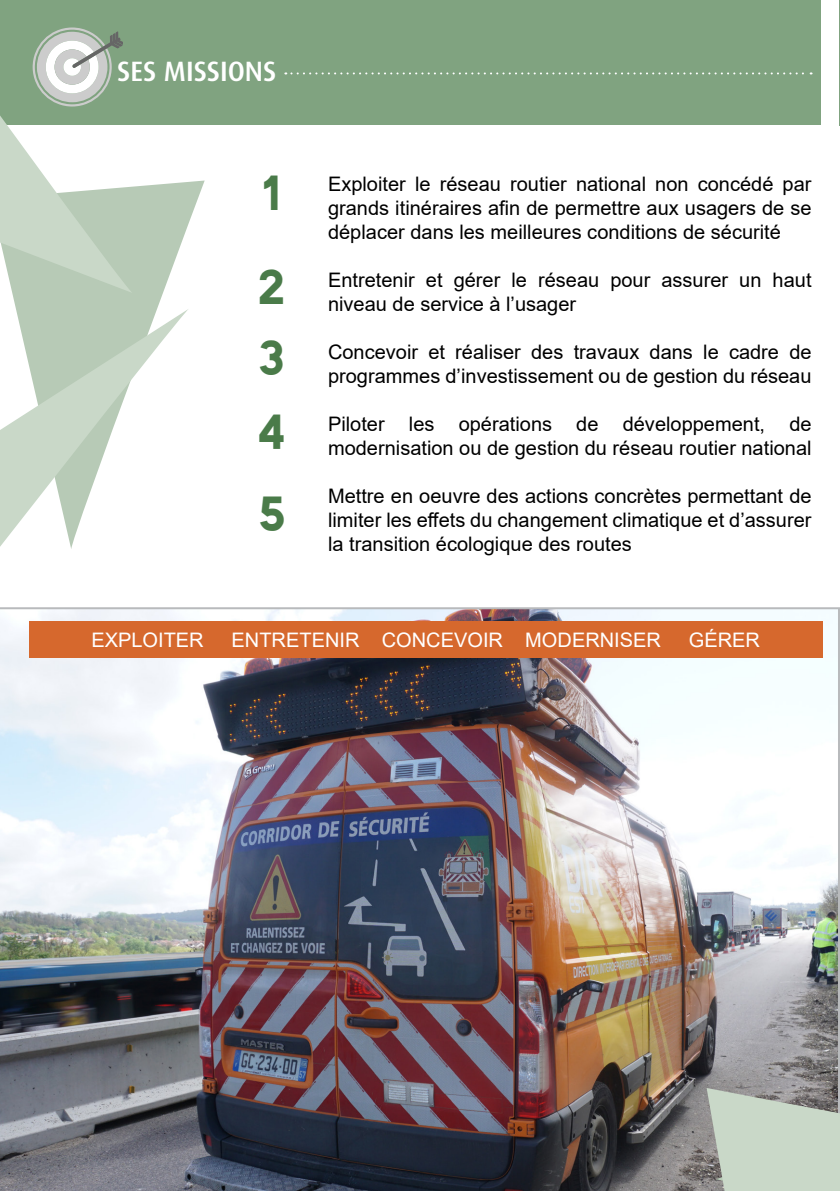
<style>
.page{position:relative;width:840px;height:1191px;background:#fff}
.page>*{position:absolute;margin:0;border:0;box-sizing:border-box;transform-origin:0 0}
.t1{font:48px/94.4px "Caracteres L1";color:#4a7b49}
.t2{font:500 28px "Dax OT";color:#fff}
.t3{font:20px/24px "Arial";color:#000}
.t4{font:20px "Arial";color:#fff}
</style>
<div class="page">
<img style="left:0;top:607px;width:839px;height:584px">
<div style="left:0;top:0;width:819px;height:125px;background:#80a380"></div>
<svg style="left:285px;top:72px;width:526px;height:2px"></svg>
<div style="left:29px;top:622px;width:792px;height:36px;background:#d6682d"></div>
<svg style="left:12px;top:180px;width:192px;height:129px;fill:#b7cab6"></svg>
<svg style="left:0;top:27px;width:132px;height:266px"></svg>
<svg style="left:0;top:309px;width:189px;height:319px"></svg>
<hr style="left:839px;top:0;width:1px;height:125px;background:#80a380">
<svg style="left:706px;top:1057px;width:133px;height:134px;background:#b1b9b0"></svg>
<h2 class="t2" style="left:117px;top:56px;width:161px">SES MISSIONS</h2>
<h1 class="t1" style="left:257px;top:145px;width:29px">1<br>2</h1>
<h1 class="t1" style="left:257px;top:322px;width:29px;line-height:73.4px">3<br>4</h1>
<h1 class="t1" style="left:257px;top:466px;width:29px">5</h1>
<p class="t3" style="left:328px;top:172px;width:485px;text-align:justify">Exploiter le réseau routier national non concédé par grands itinéraires afin de permettre aux usagers de se déplacer dans les meilleures conditions de sécurité</p>
<p class="t3" style="left:328px;top:268px;width:484px">Entretenir et gérer le réseau pour assurer un haut niveau de service à l’usager</p>
<p class="t3" style="left:328px;top:340px;width:485px">Concevoir et réaliser des travaux dans le cadre de programmes d’investissement ou de gestion du réseau</p>
<p class="t3" style="left:328px;top:412px;width:485px">Piloter les opérations de développement, de modernisation ou de gestion du réseau routier national</p>
<p class="t3" style="left:328px;top:484px;width:485px;text-align:justify">Mettre en oeuvre des actions concrètes permettant de limiter les effets du changement climatique et d’assurer la transition écologique des routes</p>
<p class="t4" style="left:91px;top:626px;width:114px">EXPLOITER</p>
<p class="t4" style="left:231px;top:626px;width:430px">ENTRETENIR CONCEVOIR MODERNISER</p>
<p class="t4" style="left:688px;top:626px;width:73px">GÉRER</p>
</div>
